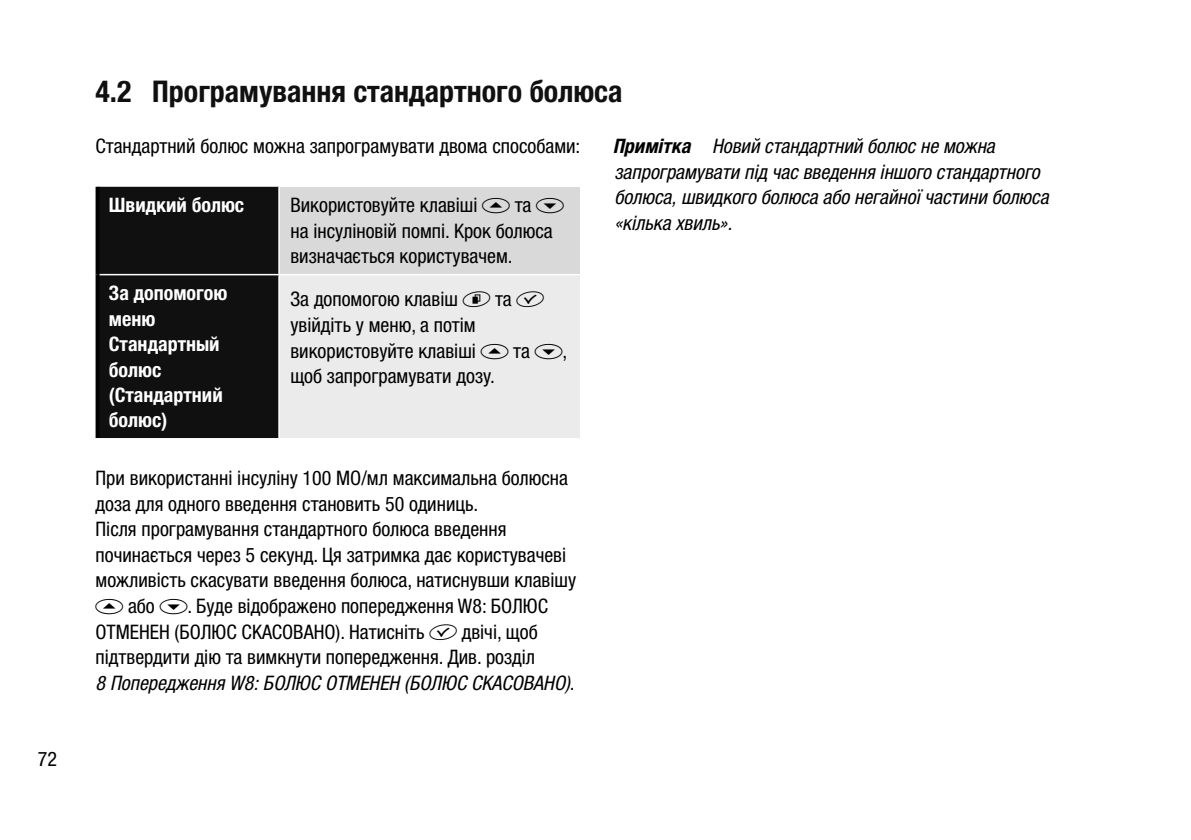
<style>
.page{position:relative;width:1191px;height:840px;background:#fff}
.page>*{position:absolute;margin:0;border:0;box-sizing:border-box;transform-origin:0 0}
.t1{font:700 condensed 30px "Helvetica Neue LTW1 G";color:#101010}
.t2{font:condensed 20px/25.6px "Helvetica Neue LTW1 G";color:#000}
.t3{font:italic condensed 20px/25.6px "Helvetica Neue LTW1 G";color:#000}
.t4{font:700 condensed 20px/25.4px "Helvetica Neue LTW1 G";color:#fff}
.s1{font-weight:700}
.s2{font-family:"Labeling Font V";font-stretch:normal}
.s3{font-style:italic}
</style>
<div class="page">
<div style="left:100px;top:187px;width:178px;height:251px;background:#101010"></div>
<div style="left:279px;top:187px;width:300px;height:87px;background:#d9d9d9"></div>
<div style="left:279px;top:274px;width:300px;height:164px;background:#ebebeb"></div>
<hr style="left:96px;top:187px;width:4px;height:87px;background:#000">
<hr style="left:96px;top:274px;width:4px;height:164px;background:#000">
<hr style="left:278px;top:187px;width:2px;height:87px;background:#fff">
<hr style="left:100px;top:274px;width:179px;height:1px;background:#fff">
<hr style="left:279px;top:274px;width:300px;height:1px;background:#fff">
<hr style="left:278px;top:275px;width:2px;height:163px;background:#fff">
<p class="t2" style="left:38px;top:746px;width:21px">72</p>
<h1 class="t1" style="left:96px;top:73px;width:528px">4.2 Програмування стандартного болюса</h1>
<p class="t3" style="left:614px;top:133px;width:435px"><span class="s1">Примітка</span> Новий стандартний болюс не можна запрограмувати під час введення іншого стандартного болюса, швидкого болюса або негайної частини болюса «кілька хвиль».</p>
<p class="t2" style="left:96px;top:133px;width:486px">Стандартний болюс можна запрограмувати двома способами:</p>
<p class="t4" style="left:109px;top:192px;width:137px">Швидкий болюс</p>
<p class="t2" style="left:290px;top:193px;width:275px">Використовуйте клавіші <span class="s2">A</span> та <span class="s2">S </span>на інсуліновій помпі. Крок болюса визначається користувачем.</p>
<p class="t4" style="left:109px;top:280px;width:120px">За допомогою меню<br>Стандартный болюс (Стандартний болюс)</p>
<p class="t2" style="left:290px;top:286px;width:278px">За допомогою клавіш <span class="s2">D</span> та <span class="s2">F </span>увійдіть у меню, а потім використовуйте клавіші <span class="s2">A</span> та <span class="s2">S</span>, щоб запрограмувати дозу.</p>
<p class="t2" style="left:96px;top:465px;width:482px">При використанні інсуліну 100 МО/мл максимальна болюсна доза для одного введення становить 50 одиниць.<br>Після програмування стандартного болюса введення починається через 5 секунд. Ця затримка дає користувачеві можливість скасувати введення болюса, натиснувши клавішу <span class="s2">A</span> або <span class="s2">S</span>. Буде відображено попередження W8: БОЛЮС ОТМЕНЕН (БОЛЮС СКАСОВАНО). Натисніть <span class="s2">F</span> двічі, щоб підтвердити дію та вимкнути попередження. Див. розділ<br><span class="s3">8 Попередження W8: БОЛЮС ОТМЕНЕН (БОЛЮС СКАСОВАНО)</span>.</p>
</div>
